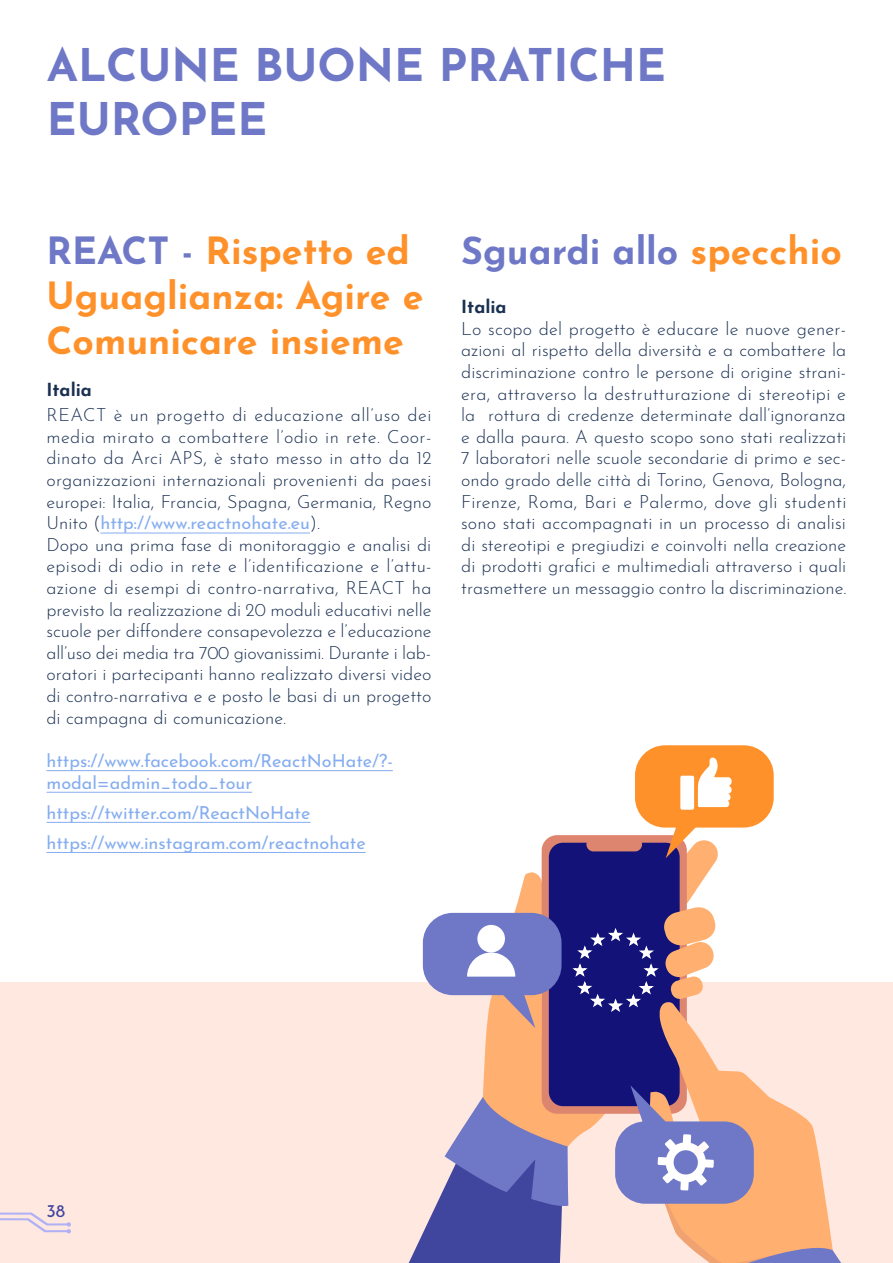
<style>
.page{position:relative;width:893px;height:1263px;background:#fff}
.page>*{position:absolute;margin:0;border:0;box-sizing:border-box;transform-origin:0 0}
.t1{font:700 45px/54px "Josefin Sans";color:#6e78c7}
.t2{font:700 37.5px/45px "Josefin Sans";color:#ff912b}
.t3{font:700 37.5px "Josefin Sans";color:#6e78c7}
.t4{font:300 18px/21.6px "Josefin Sans";color:#1a3052}
.t5{font:18px/21.6px "Josefin Sans";color:#85adf0}
.t6{font:700 18px "Josefin Sans";color:#1a3052}
.t7{font:18px "Josefin Sans";color:#40459e}
.s1{color:#6e78c7}
.s2{font-weight:400;color:#85adf0}
.s3{color:#ff912b}
</style>
<div class="page">
<div style="left:0;top:983px;width:893px;height:280px;background:#ffe8e0"></div>
<svg style="left:0;top:1212px;width:71px;height:21px"></svg>
<hr style="left:100px;top:533px;width:210px;height:1px;background:#85adf0">
<hr style="left:46px;top:770px;width:347px;height:1px;background:#85adf0">
<hr style="left:46px;top:792px;width:206px;height:1px;background:#85adf0">
<hr style="left:46px;top:822px;width:264px;height:1px;background:#85adf0">
<hr style="left:46px;top:852px;width:320px;height:1px;background:#85adf0">
<svg style="left:483px;top:872px;width:136px;height:317px;fill:#ffb070"></svg>
<svg style="left:520px;top:876px;width:12px;height:22px"></svg>
<svg style="left:542px;top:835px;width:145px;height:279px;background:#d88270"></svg>
<div style="left:549px;top:843px;width:131px;height:263px;background:#121278;border-radius:14px"></div>
<svg style="left:408px;top:1097px;width:205px;height:166px"></svg>
<svg style="left:659px;top:1014px;width:156px;height:120px"></svg>
<svg style="left:719px;top:1071px;width:33px;height:33px"></svg>
<svg style="left:769px;top:1097px;width:38px;height:23px"></svg>
<div style="left:635px;top:745px;width:139px;height:82px;background:#ff912b;border-radius:30px"></div>
<svg style="left:680px;top:757px;width:52px;height:53px"></svg>
<div style="left:423px;top:913px;width:139px;height:82px;background:#6e78c7;border-radius:30px"></div>
<div style="left:615px;top:1121px;width:139px;height:83px;background:#6e78c7;border-radius:30px"></div>
<svg style="left:630px;top:1085px;width:40px;height:41px"></svg>
<div style="left:477px;top:925px;width:28px;height:27px;background:#fff;border-radius:50%"></div>
<svg style="left:467px;top:933px;width:76px;height:107px"></svg>
<svg style="left:570px;top:818px;width:149px;height:196px"></svg>
<svg style="left:658px;top:1134px;width:183px;height:129px"></svg>
<h1 class="t1" style="left:47px;top:31px;width:621px">ALCUNE BUONE PRATICHE<br>EUROPEE</h1>
<h2 class="t2" style="left:46px;top:222px;width:379px"><span class="s1">REACT -</span> Rispetto ed<br>Uguaglianza: Agire e<br>Comunicare insieme</h2>
<p class="t6" style="left:46px;top:374px;width:47px">Italia</p>
<p class="t4" style="left:46px;top:402px;width:387px">REACT è un progetto di educazione all’uso dei media mirato a combattere l’odio in rete. Coor&shy;dinato da Arci APS, è stato messo in atto da 12 organizzazioni internazionali provenienti da paesi europei: Italia, Francia, Spagna, Germania, Regno Unito (<span class="s2">http://www.reactnohate.eu</span>).<br>Dopo una prima fase di monitoraggio e analisi di episodi di odio in rete e l’identificazione e l’attu&shy;azione di esempi di contro-narrativa, REACT ha previsto la realizzazione di 20 moduli educativi nelle scuole per diffondere consapevolezza e l’educazione all’uso dei media tra 700 giovanissimi. Durante i lab&shy;oratori i partecipanti hanno realizzato diversi video di contro-narrativa e e posto le basi di un progetto di campagna di comunicazione.</p>
<p class="t5" style="left:46px;top:748px;width:348px">https://www.facebook.com/ReactNoHate/?- modal=admin_todo_tour</p>
<p class="t5" style="left:46px;top:795px;width:321px;line-height:30.2px">https://twitter.com/ReactNoHate https://www.instagram.com/reactnohate</p>
<h2 class="t3" style="left:461px;top:217px;width:382px">Sguardi allo <span class="s3">specchio</span></h2>
<p class="t6" style="left:461px;top:291px;width:47px">Italia</p>
<p class="t4" style="left:461px;top:316px;width:387px;text-align:justify">Lo scopo del progetto è educare le nuove gener&shy;azioni al rispetto della diversità e a combattere la discriminazione contro le persone di origine strani&shy;era, attraverso la destrutturazione di stereotipi e la rottura di credenze determinate dall’ignoranza e dalla paura. A questo scopo sono stati realizzati 7 laboratori nelle scuole secondarie di primo e sec&shy;ondo grado delle città di Torino, Genova, Bologna, Firenze, Roma, Bari e Palermo, dove gli studenti sono stati accompagnati in un processo di analisi di stereotipi e pregiudizi e coinvolti nella creazione di prodotti grafici e multimediali attraverso i quali trasmettere un messaggio contro la discriminazione.</p>
<p class="t7" style="left:46px;top:1195px;width:20px">38</p>
</div>
